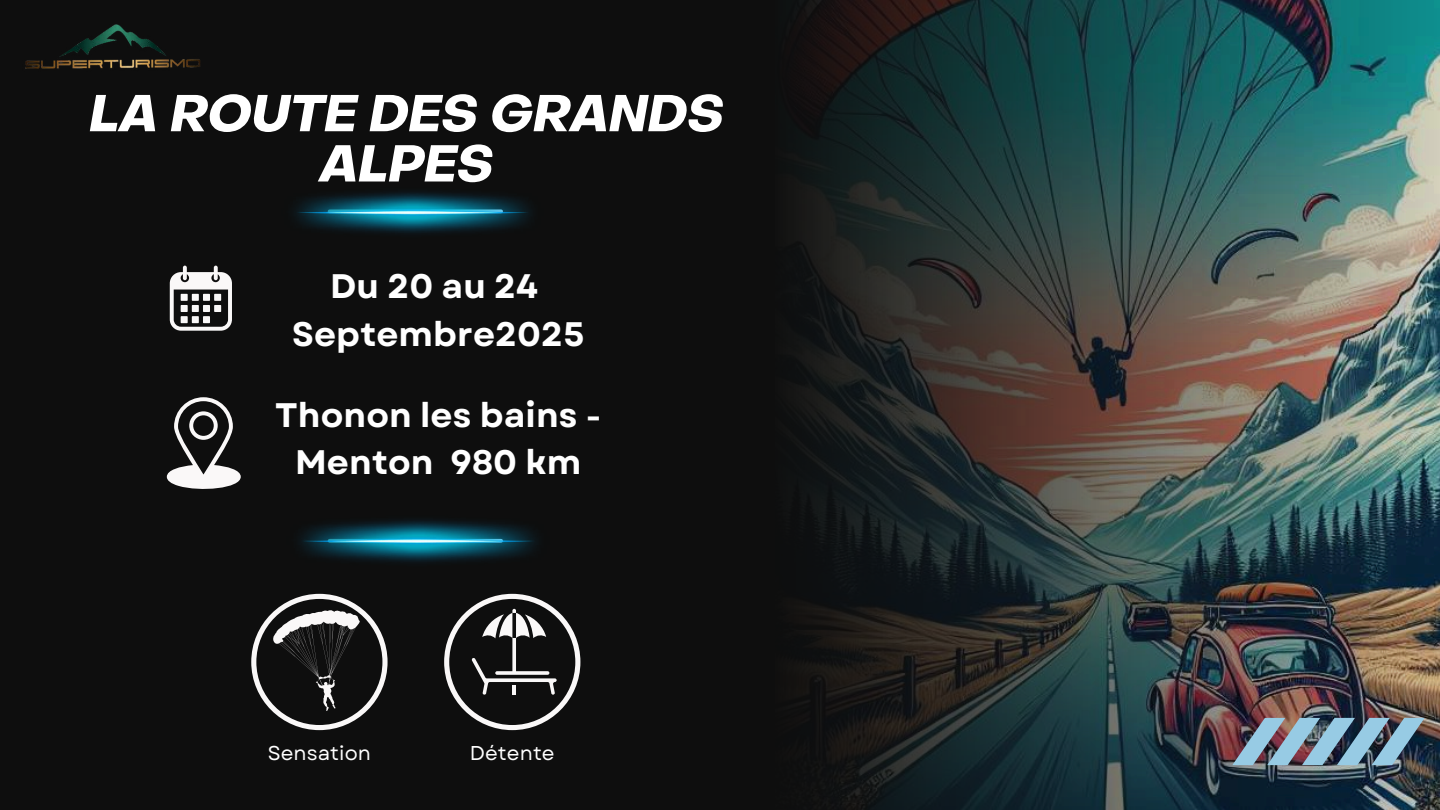
<style>
.page{position:relative;width:1440px;height:810px;background:#0e0e0e}
.page>*{position:absolute;margin:0;border:0;box-sizing:border-box;transform-origin:0 0}
.t1{font:italic 700 50.8px/50.2px "Object Sans";color:#fff;text-align:center}
.t2{font:700 34px/47.2px "Garet";letter-spacing:.005em;color:#fff;text-align:center}
.t3{font:20px "Garet";letter-spacing:.005em;color:#fff}
</style>
<div class="page">
<img style="left:802px;top:0;width:638px;height:810px">
<img style="left:1232px;top:718px;width:192px;height:47px">
<img style="left:25px;top:24px;width:176px;height:45px">
<svg style="left:170px;top:266px;width:62px;height:65px"></svg>
<div style="left:181px;top:294px;width:7px;height:7px;background:#faf8f8"></div>
<div style="left:181px;top:305px;width:7px;height:7px;background:#faf8f8"></div>
<div style="left:181px;top:316px;width:7px;height:7px;background:#faf8f8"></div>
<div style="left:192px;top:294px;width:7px;height:7px;background:#faf8f8"></div>
<div style="left:192px;top:305px;width:7px;height:7px;background:#faf8f8"></div>
<div style="left:192px;top:316px;width:7px;height:7px;background:#faf8f8"></div>
<div style="left:203px;top:294px;width:7px;height:7px;background:#faf8f8"></div>
<div style="left:203px;top:305px;width:7px;height:7px;background:#faf8f8"></div>
<div style="left:203px;top:316px;width:7px;height:7px;background:#faf8f8"></div>
<div style="left:214px;top:294px;width:7px;height:7px;background:#faf8f8"></div>
<div style="left:214px;top:305px;width:7px;height:7px;background:#faf8f8"></div>
<svg style="left:167px;top:397px;width:74px;height:92px"></svg>
<svg style="left:444px;top:594px;width:136px;height:136px"></svg>
<svg style="left:251px;top:594px;width:137px;height:136px"></svg>
<img style="left:295px;top:192px;width:235px;height:41px">
<img style="left:300px;top:520px;width:236px;height:42px">
<h1 class="t1" style="left:89px;top:93px;width:636px">LA ROUTE DES GRANDS<br>ALPES</h1>
<p class="t2" style="left:292px;top:263px;width:294px">Du 20 au 24<br>Septembre2025</p>
<p class="t2" style="left:275px;top:391px;width:328px">Thonon les bains -<br>Menton 980 km</p>
<p class="t3" style="left:268px;top:739px;width:105px">Sensation</p>
<p class="t3" style="left:470px;top:739px;width:86px">Détente</p>
</div>
